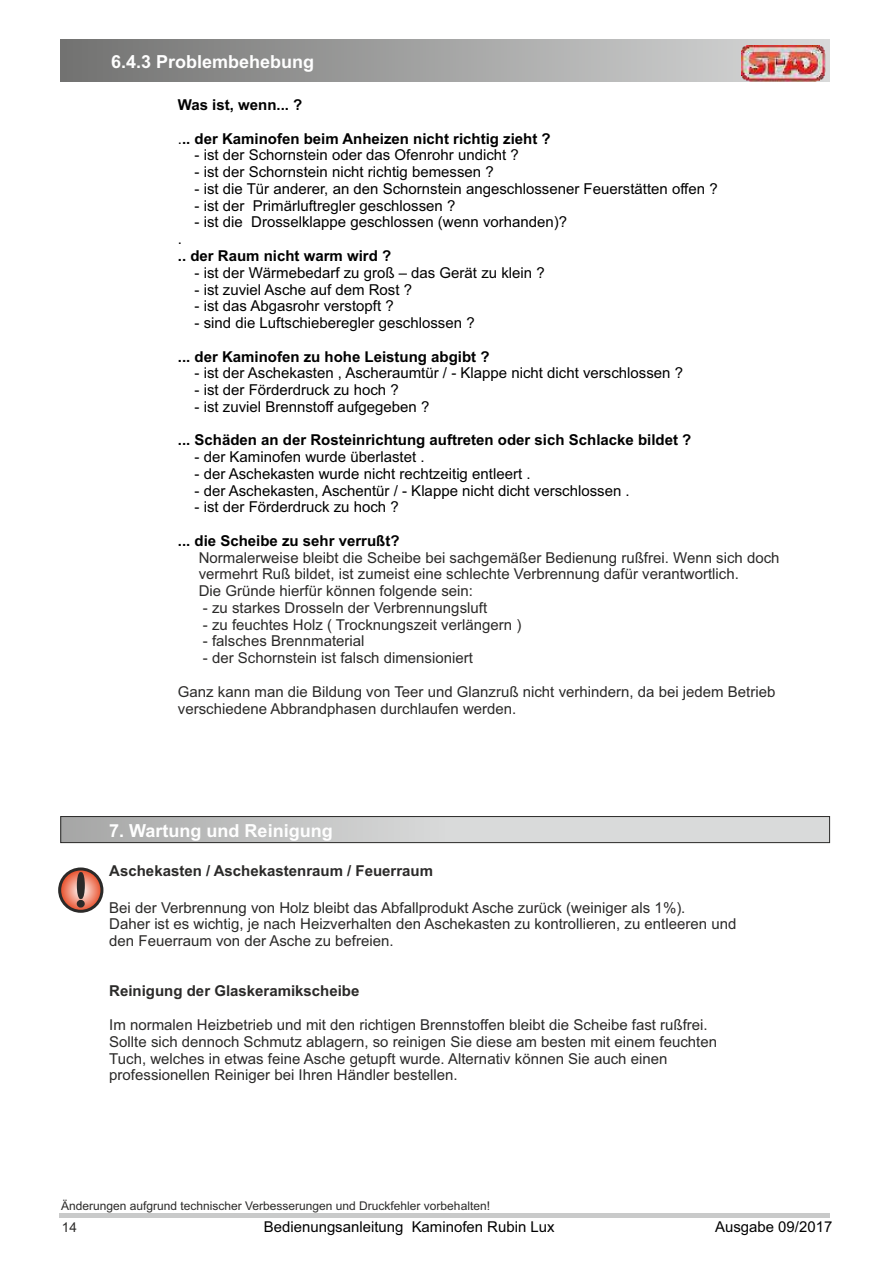
<style>
.page{position:relative;width:893px;height:1263px;background:#fff}
.page>*{position:absolute;margin:0;border:0;box-sizing:border-box;transform-origin:0 0}
.t1{font:700 18px "Arial";color:#fefefe}
.t2{font:15px/16.8px "Arial";color:#2b2a29}
.t3{font:15px "Arial";color:#000}
.t4{font:700 15px "Arial";color:#000}
.t5{font:700 15px "Arial";color:#2b2a29}
.t6{font:13.5px "Arial";color:#2b2a29}
.t7{font:12px "Arial";color:#2b2a29}
.s1{font-weight:400}
</style>
<div class="page">
<div style="left:60px;top:40px;width:769px;height:42px;background:linear-gradient(to right,#727271,#d8d9d9)"></div>
<div style="left:61px;top:816px;width:769px;height:27px;background:linear-gradient(to right,#b2b3b2,#e6e7e7)"></div>
<div style="left:61px;top:816px;width:769px;height:27px;border:1px solid #2b2a29"></div>
<div style="left:60px;top:1213px;width:770px;height:5px;background:#c9caca"></div>
<img style="left:742px;top:45px;width:83px;height:37px">
<svg style="left:60px;top:869px;width:42px;height:42px"></svg>
<div style="left:58px;top:867px;width:45px;height:46px;border:3px solid #2b2a29;border-radius:50%"></div>
<div style="left:77px;top:872px;width:8px;height:27px;background:#2b2a29;border:3px solid #2b2a29;border-radius:50%"></div>
<div style="left:77px;top:900px;width:8px;height:7px;background:#2b2a29;border:3px solid #2b2a29;border-radius:50%"></div>
<p class="t1" style="left:111px;top:55px;width:205px">6.4.3 Problembehebung</p>
<p class="t4" style="left:178px;top:99px;width:126px">Was ist, wenn... ?</p>
<p class="t4" style="left:178px;top:133px;width:374px"><span class="s1">.</span>.. der Kaminofen beim Anheizen nicht richtig zieht ?</p>
<p class="t3" style="left:195px;top:150px;width:326px">- ist der Schornstein oder das Ofenrohr undicht ?</p>
<p class="t3" style="left:195px;top:166px;width:301px">- ist der Schornstein nicht richtig bemessen ?</p>
<p class="t3" style="left:195px;top:183px;width:525px">- ist die Tür anderer, an den Schornstein angeschlossener Feuerstätten offen ?</p>
<p class="t3" style="left:195px;top:200px;width:262px">- ist der Primärluftregler geschlossen ?</p>
<p class="t3" style="left:195px;top:217px;width:374px">- ist die Drosselklappe geschlossen (wenn vorhanden)?</p>
<p class="t3" style="left:178px;top:233px;width:6px">.</p>
<p class="t4" style="left:178px;top:250px;width:215px">.. der Raum nicht warm wird ?</p>
<p class="t3" style="left:195px;top:267px;width:352px">- ist der Wärmebedarf zu groß – das Gerät zu klein ?</p>
<p class="t3" style="left:195px;top:284px;width:219px">- ist zuviel Asche auf dem Rost ?</p>
<p class="t3" style="left:195px;top:300px;width:201px">- ist das Abgasrohr verstopft ?</p>
<p class="t3" style="left:195px;top:317px;width:282px">- sind die Luftschieberegler geschlossen ?</p>
<p class="t4" style="left:178px;top:351px;width:313px">... der Kaminofen zu hohe Leistung abgibt ?</p>
<p class="t3" style="left:195px;top:367px;width:490px">- ist der Aschekasten , Ascheraumtür / - Klappe nicht dicht verschlossen ?</p>
<p class="t3" style="left:195px;top:384px;width:206px">- ist der Förderdruck zu hoch ?</p>
<p class="t3" style="left:195px;top:401px;width:236px">- ist zuviel Brennstoff aufgegeben ?</p>
<p class="t4" style="left:178px;top:434px;width:515px">... Schäden an der Rosteinrichtung auftreten oder sich Schlacke bildet ?</p>
<p class="t3" style="left:195px;top:451px;width:232px">- der Kaminofen wurde überlastet .</p>
<p class="t3" style="left:195px;top:468px;width:337px">- der Aschekasten wurde nicht rechtzeitig entleert .</p>
<p class="t3" style="left:195px;top:485px;width:437px">- der Aschekasten, Aschentür / - Klappe nicht dicht verschlossen .</p>
<p class="t3" style="left:195px;top:501px;width:206px">- ist der Förderdruck zu hoch ?</p>
<p class="t4" style="left:178px;top:535px;width:223px">... die Scheibe zu sehr verrußt?</p>
<p class="t2" style="left:199px;top:550px;width:582px">Normalerweise bleibt die Scheibe bei sachgemäßer Bedienung rußfrei. Wenn sich doch vermehrt Ruß bildet, ist zumeist eine schlechte Verbrennung dafür verantwortlich.<br>Die Gründe hierfür können folgende sein:</p>
<p class="t2" style="left:203px;top:601px;width:286px">- zu starkes Drosseln der Verbrennungsluft</p>
<p class="t2" style="left:203px;top:617px;width:320px">- zu feuchtes Holz ( Trocknungszeit verlängern )</p>
<p class="t2" style="left:203px;top:634px;width:163px">- falsches Brennmaterial</p>
<p class="t2" style="left:203px;top:651px;width:272px">- der Schornstein ist falsch dimensioniert</p>
<p class="t2" style="left:178px;top:684px;width:599px">Ganz kann man die Bildung von Teer und Glanzruß nicht verhindern, da bei jedem Betrieb verschiedene Abbrandphasen durchlaufen werden.</p>
<p class="t1" style="left:109px;top:824px;width:225px">7. Wartung und Reinigung</p>
<p class="t5" style="left:109px;top:865px;width:325px">Aschekasten / Aschekastenraum / Feuerraum</p>
<p class="t2" style="left:109px;top:900px;width:628px">Bei der Verbrennung von Holz bleibt das Abfallprodukt Asche zurück (weiniger als 1%).<br>Daher ist es wichtig, je nach Heizverhalten den Aschekasten zu kontrollieren, zu entleeren und den Feuerraum von der Asche zu befreien.</p>
<p class="t5" style="left:109px;top:985px;width:252px">Reinigung der Glaskeramikscheibe</p>
<p class="t2" style="left:109px;top:1018px;width:609px">Im normalen Heizbetrieb und mit den richtigen Brennstoffen bleibt die Scheibe fast rußfrei.<br>Sollte sich dennoch Schmutz ablagern, so reinigen Sie diese am besten mit einem feuchten Tuch, welches in etwas feine Asche getupft wurde. Alternativ können Sie auch einen professionellen Reiniger bei Ihren Händler bestellen.</p>
<p class="t7" style="left:61px;top:1201px;width:430px">Änderungen aufgrund technischer Verbesserungen und Druckfehler vorbehalten!</p>
<p class="t6" style="left:62px;top:1222px;width:17px">14</p>
<p class="t3" style="left:264px;top:1221px;width:292px">Bedienungsanleitung Kaminofen Rubin Lux</p>
<p class="t3" style="left:715px;top:1221px;width:119px">Ausgabe 09/2017</p>
</div>
